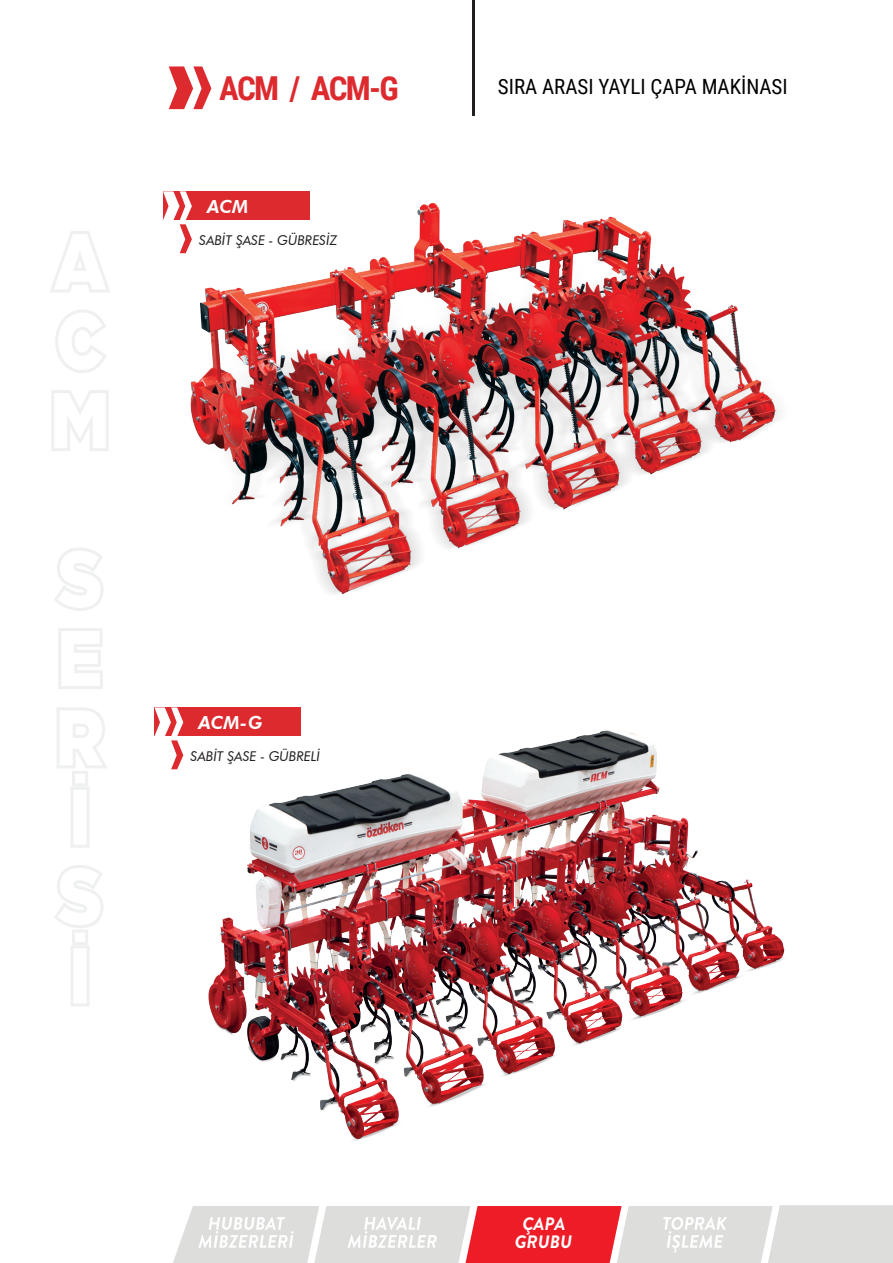
<style>
.page{position:relative;width:893px;height:1263px;background:#fff}
.page>*{position:absolute;margin:0;border:0;box-sizing:border-box;transform-origin:0 0}
.t1{font:700 33px "Roboto Condensed";letter-spacing:-.05em;color:#dd2a2f}
.t2{font:21px "Roboto Condensed";color:#000001}
.t3{font:italic 700 18px/18px "Brandon Grotesque";color:#fff;text-align:center}
.t4{font:italic 800 18px "Futura BT";letter-spacing:-.01em;color:#fff}
.t5{font:italic 13.5px "Futura BT";color:#231f20}
</style>
<div class="page">
<svg style="left:169px;top:66px;width:42px;height:43px"></svg>
<hr style="left:472px;top:0;width:3px;height:116px;background:#231f20">
<svg style="left:173px;top:1205px;width:720px;height:58px;background:#e4bbbc"></svg>
<svg style="left:50px;top:231px;width:57px;height:775px"></svg>
<img style="left:89px;top:191px;width:690px;height:433px">
<img style="left:171px;top:707px;width:614px;height:434px">
<div style="left:163px;top:191px;width:146px;height:29px;background:#dd2a2e"></div>
<svg style="left:163px;top:191px;width:29px;height:62px"></svg>
<div style="left:154px;top:707px;width:146px;height:29px;background:#dd2a2e"></div>
<svg style="left:154px;top:707px;width:29px;height:62px"></svg>
<h1 class="t1" style="left:219px;top:65px;width:181px">ACM / ACM-G</h1>
<h2 class="t2" style="left:498px;top:72px;width:291px">SIRA ARASI YAYLI ÇAPA MAKİNASI</h2>
<h3 class="t4" style="left:207px;top:195px;width:43px">ACM</h3>
<p class="t5" style="left:199px;top:232px;width:139px">SABİT ŞASE - GÜBRESİZ</p>
<h3 class="t4" style="left:198px;top:711px;width:66px">ACM-G</h3>
<p class="t5" style="left:191px;top:748px;width:131px">SABİT ŞASE - GÜBRELİ</p>
<h3 class="t3" style="left:515px;top:1215px;width:59px">ÇAPA<br>GRUBU</h3>
</div>
